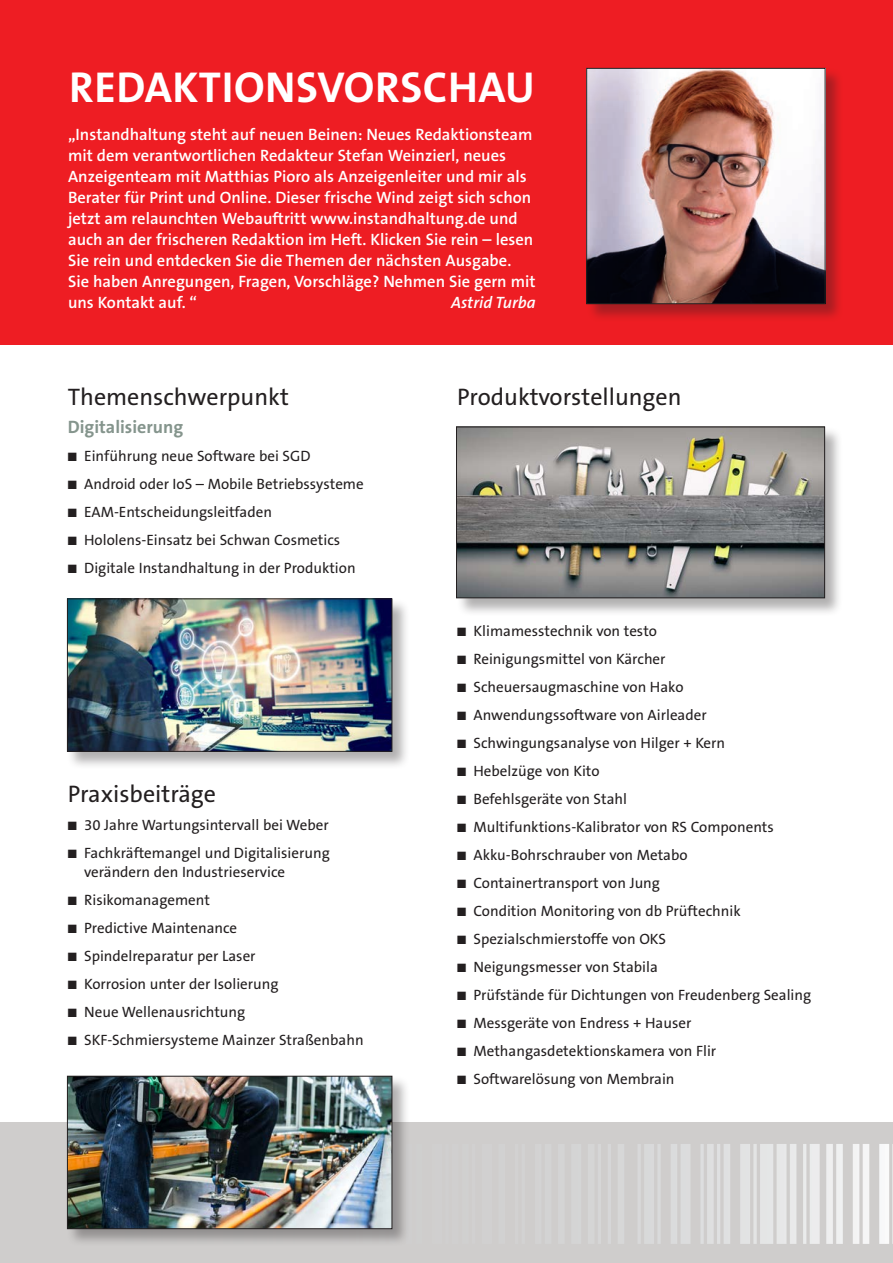
<style>
.page{position:relative;width:893px;height:1263px;background:#fff}
.page>*{position:absolute;margin:0;border:0;box-sizing:border-box;transform-origin:0 0}
.t1{font:700 43.5px "The Sans Os F";letter-spacing:.015em;color:#fff}
.rubrik_1{font:24px "The Sans Os F";color:#231f20}
.headline{font:700 18px "The Sans Os F";color:#85958d}
.rubrik_1-2{font:600 16.5px/21px "The Sans Os F";color:#fff}
.rubrik_1-3{font:italic 600 16.5px "The Sans Os F";color:#fff}
.bodytext{font:15px/19.5px "The Sans Os F";color:#231f20}
</style>
<div class="page">
<div style="left:0;top:1123px;width:893px;height:140px;background:#cfcdcc"></div>
<div style="left:0;top:0;width:893px;height:344px;background:#ee1d23"></div>
<svg style="left:66px;top:1144px;width:827px;height:100px"></svg>
<div style="left:586px;top:68px;width:257px;height:254px;background:#231f20;opacity:.35"></div>
<img style="left:588px;top:70px;width:235px;height:232px">
<div style="left:586px;top:68px;width:239px;height:236px;border:1px solid #231f20"></div>
<div style="left:456px;top:427px;width:387px;height:189px;background:#231f20;opacity:.35"></div>
<img style="left:458px;top:429px;width:365px;height:167px">
<div style="left:456px;top:427px;width:369px;height:171px;border:1px solid #231f20"></div>
<div style="left:67px;top:599px;width:344px;height:171px;background:#231f20;opacity:.35"></div>
<img style="left:69px;top:600px;width:321px;height:150px">
<div style="left:67px;top:598px;width:325px;height:154px;border:1px solid #231f20"></div>
<div style="left:67px;top:1076px;width:344px;height:171px;background:#231f20;opacity:.35"></div>
<img style="left:69px;top:1078px;width:321px;height:149px">
<div style="left:67px;top:1076px;width:325px;height:153px;border:1px solid #231f20"></div>
<p class="t1" style="left:69px;top:59px;width:467px">REDAKTIONSVORSCHAU</p>
<p class="rubrik_1-2" style="left:68px;top:124px;width:469px">„Instandhaltung steht auf neuen Beinen: Neues Redaktionsteam mit dem verantwortlichen Redakteur Stefan Weinzierl, neues Anzeigenteam mit Matthias Pioro als Anzeigenleiter und mir als Berater für Print und Online. Dieser frische Wind zeigt sich schon jetzt am relaunchten Webauftritt www.instandhaltung.de und auch an der frischeren Redaktion im Heft. Klicken Sie rein – lesen Sie rein und entdecken Sie die Themen der nächsten Ausgabe.<br>Sie haben Anregungen, Fragen, Vorschläge? Nehmen Sie gern mit uns Kontakt auf. “</p>
<p class="rubrik_1-3" style="left:451px;top:292px;width:86px">Astrid Turba</p>
<p class="rubrik_1" style="left:68px;top:381px;width:223px">Themenschwerpunkt</p>
<p class="headline" style="left:68px;top:415px;width:117px">Digitalisierung</p>
<p class="bodytext" style="left:68px;top:446px;width:244px">■ Einführung neue Software bei SGD</p>
<p class="bodytext" style="left:68px;top:474px;width:297px">■ Android oder IoS – Mobile Betriebssysteme</p>
<p class="bodytext" style="left:68px;top:502px;width:206px">■ EAM-Entscheidungsleitfaden</p>
<p class="bodytext" style="left:68px;top:530px;width:274px">■ Hololens-Einsatz bei Schwan Cosmetics</p>
<p class="bodytext" style="left:68px;top:558px;width:289px">■ Digitale Instandhaltung in der Produktion</p>
<p class="rubrik_1" style="left:68px;top:778px;width:150px">Praxisbeiträge</p>
<p class="bodytext" style="left:68px;top:815px;width:263px">■ 30 Jahre Wartungsintervall bei Weber</p>
<p class="bodytext" style="left:84px;top:843px;width:247px;text-indent:-16px">■ Fachkräftemangel und Digitalisierung verändern den Industrieservice</p>
<p class="bodytext" style="left:68px;top:890px;width:144px">■ Risikomanagement</p>
<p class="bodytext" style="left:68px;top:918px;width:171px">■ Predictive Maintenance</p>
<p class="bodytext" style="left:68px;top:946px;width:189px">■ Spindelreparatur per Laser</p>
<p class="bodytext" style="left:68px;top:974px;width:212px">■ Korrosion unter der Isolierung</p>
<p class="bodytext" style="left:68px;top:1002px;width:179px">■ Neue Wellenausrichtung</p>
<p class="bodytext" style="left:68px;top:1030px;width:297px">■ SKF-Schmiersysteme Mainzer Straßenbahn</p>
<p class="rubrik_1" style="left:457px;top:381px;width:226px">Produktvorstellungen</p>
<p class="bodytext" style="left:457px;top:621px;width:201px">■ Klimamesstechnik von testo</p>
<p class="bodytext" style="left:457px;top:650px;width:210px">■ Reinigungsmittel von Kärcher</p>
<p class="bodytext" style="left:457px;top:678px;width:228px">■ Scheuersaugmaschine von Hako</p>
<p class="bodytext" style="left:457px;top:706px;width:251px">■ Anwendungssoftware von Airleader</p>
<p class="bodytext" style="left:457px;top:734px;width:269px">■ Schwingungsanalyse von Hilger + Kern</p>
<p class="bodytext" style="left:457px;top:762px;width:144px">■ Hebelzüge von Kito</p>
<p class="bodytext" style="left:457px;top:790px;width:171px">■ Befehlsgeräte von Stahl</p>
<p class="bodytext" style="left:457px;top:818px;width:318px">■ Multifunktions-Kalibrator von RS Components</p>
<p class="bodytext" style="left:457px;top:846px;width:232px">■ Akku-Bohrschrauber von Metabo</p>
<p class="bodytext" style="left:457px;top:874px;width:204px">■ Containertransport von Jung</p>
<p class="bodytext" style="left:457px;top:902px;width:285px">■ Condition Monitoring von db Prüftechnik</p>
<p class="bodytext" style="left:457px;top:930px;width:210px">■ Spezialschmierstoffe von OKS</p>
<p class="bodytext" style="left:457px;top:958px;width:202px">■ Neigungsmesser von Stabila</p>
<p class="bodytext" style="left:457px;top:986px;width:356px">■ Prüfstände für Dichtungen von Freudenberg Sealing</p>
<p class="bodytext" style="left:457px;top:1014px;width:236px">■ Messgeräte von Endress + Hauser</p>
<p class="bodytext" style="left:457px;top:1042px;width:261px">■ Methangasdetektionskamera von Flir</p>
<p class="bodytext" style="left:457px;top:1070px;width:219px">■ Softwarelösung von Membrain</p>
</div>
